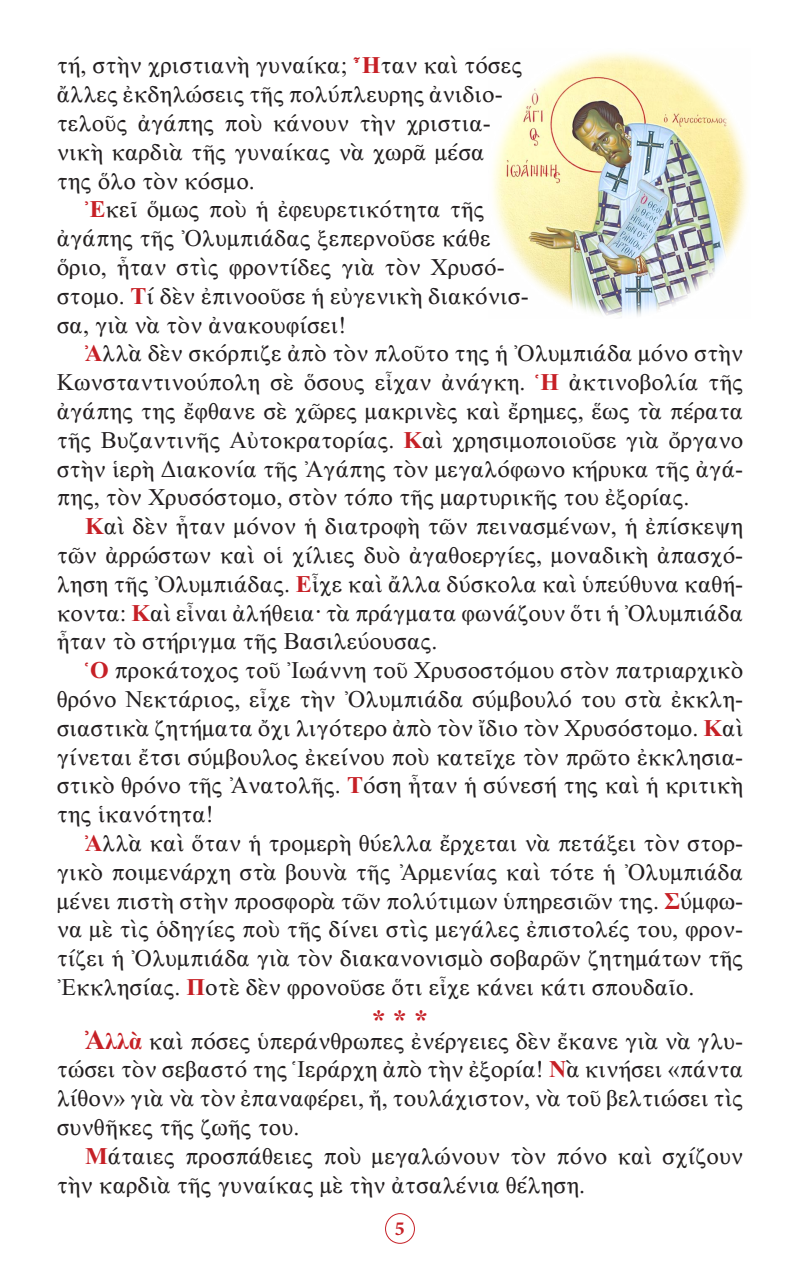
<style>
.page{position:relative;width:800px;height:1270px;background:#fff}
.page>*{position:absolute;margin:0;border:0;box-sizing:border-box;transform-origin:0 0}
.Asteriskoi{font:28px "CTOS New Times Bold Test 1";color:#c62026}
.t1{font:24px/28.8px "CTOS New Times Roman Test 1";color:#231f20;text-align:justify}
.t2{font:700 20px "Minion Pro";color:#c62026}
.s1{font-family:"CTOS New Times Bold Test 1";color:#c62026}
.s2{font-family:"CTOS New Times Bold Test 1";font-size:28px;color:#c62026}
</style>
<div class="page">
<div style="left:385px;top:1213px;width:30px;height:31px;border:1px solid #c62026;border-radius:50%"></div>
<img style="left:493px;top:52px;width:255px;height:264px">
<p class="t1" style="left:57px;top:51px;width:467px">τή, στὴν χριστιανὴ γυναίκα; <span class="s1">Ἦ</span>ταν καὶ τόσες ἄλλες ἐκδηλώσεις τῆς πολύπλευρης ἀνιδιο-</p>
<p class="t1" style="left:57px;top:109px;width:435px;text-align:left">τελοῦς ἀγάπης ποὺ κάνουν τὴν χριστια&shy;νικὴ καρδιὰ τῆς γυναίκας νὰ χωρᾶ μέσα της ὅλο τὸν κόσμο.</p>
<p class="t1" style="left:57px;top:195px;width:474px;text-align:left;text-indent:28px"><span class="s1">Ἐ</span>κεῖ ὅμως ποὺ ἡ ἐφευρετικότητα τῆς ἀγάπης τῆς Ὀλυμπιάδας ξεπερνοῦσε κάθε ὅριο, ἦταν στὶς φροντίδες γιὰ τὸν Χρυσό&shy;στομο. <span class="s1">Τ</span>ί δὲν ἐπινοοῦσε ἡ εὐγενικὴ διακόνισ&shy;σα, γιὰ νὰ τὸν ἀνακουφίσει!</p>
<p class="t1" style="left:57px;top:339px;width:688px;text-indent:28px"><span class="s1">Ἀ</span>λλὰ δὲν σκόρπιζε ἀπὸ τὸν πλοῦτο της ἡ Ὀλυμπιάδα μόνο στὴν Κωνσταντινούπολη σὲ ὅσους εἶχαν ἀνάγκη. <span class="s1">Ἡ</span> ἀκτινοβολία τῆς ἀγάπης της ἔφθανε σὲ χῶρες μακρινὲς καὶ ἔρημες, ἕως τὰ πέρατα τῆς Βυζαντινῆς Αὐτοκρατορίας. <span class="s1">Κ</span>αὶ χρησιμοποιοῦσε γιὰ ὄργανο στὴν ἱερὴ Διακονία τῆς Ἀγάπης τὸν μεγαλόφωνο κήρυκα τῆς ἀγά&shy;πης, τὸν Χρυσόστομο, στὸν τόπο τῆς μαρτυρικῆς του ἐξορίας.</p>
<p class="t1" style="left:57px;top:512px;width:688px;text-indent:28px"><span class="s1">Κ</span>αὶ δὲν ἦταν μόνον ἡ διατροφὴ τῶν πεινασμένων, ἡ ἐπίσκεψη τῶν ἀρρώστων καὶ οἱ χίλιες δυὸ ἀγαθοεργίες, μοναδικὴ ἀπασχό&shy;ληση τῆς Ὀλυμπιάδας. <span class="s1">Ε</span>ἶχε καὶ ἄλλα δύσκολα καὶ ὑπεύθυνα καθή&shy;κοντα: <span class="s1">Κ</span>αὶ εἶναι ἀλήθεια· τὰ πράγματα φωνάζουν ὅτι ἡ Ὀλυμπιάδα ἦταν τὸ στήριγμα τῆς Βασιλεύουσας.</p>
<p class="t1" style="left:57px;top:656px;width:688px;text-indent:28px"><span class="s1">Ὁ</span> προκάτοχος τοῦ Ἰωάννη τοῦ Χρυσοστόμου στὸν πατριαρχικὸ θρόνο Νεκτάριος, εἶχε τὴν Ὀλυμπιάδα σύμβουλό του στὰ ἐκκλη&shy;σιαστικὰ ζητήματα ὄχι λιγότερο ἀπὸ τὸν ἴδιο τὸν Χρυσόστομο. <span class="s1">Κ</span>αὶ γίνεται ἔτσι σύμβουλος ἐκείνου ποὺ κατεῖχε τὸν πρῶτο ἐκκλησια&shy;στικὸ θρόνο τῆς Ἀνατολῆς. <span class="s1">Τ</span>όση ἦταν ἡ σύνεσή της καὶ ἡ κριτικὴ της ἱκανότητα!</p>
<p class="t1" style="left:57px;top:829px;width:688px;text-indent:28px"><span class="s1">Ἀ</span>λλὰ καὶ ὅταν ἡ τρομερὴ θύελλα ἔρχεται νὰ πετάξει τὸν στορ&shy;γικὸ ποιμενάρχη στὰ βουνὰ τῆς Ἀρμενίας καὶ τότε ἡ Ὀλυμπιάδα μένει πιστὴ στὴν προσφορὰ τῶν πολύτιμων ὑπηρεσιῶν της. <span class="s1">Σ</span>ύμφω&shy;να μὲ τὶς ὁδηγίες ποὺ τῆς δίνει στὶς μεγάλες ἐπιστολές του, φρον&shy;τίζει ἡ Ὀλυμπιάδα γιὰ τὸν διακανονισμὸ σοβαρῶν ζητημάτων τῆς Ἐκκλησίας. <span class="s1">Π</span>οτὲ δὲν φρονοῦσε ὅτι εἶχε κάνει κάτι σπουδαῖο.</p>
<p class="Asteriskoi" style="left:372px;top:1004px;width:57px">* * *</p>
<p class="t1" style="left:57px;top:1026px;width:688px;text-indent:28px"><span class="s2">Ἀ</span><span class="s1">λλὰ</span> καὶ πόσες ὑπεράνθρωπες ἐνέργειες δὲν ἔκανε γιὰ νὰ γλυ&shy;τώσει τὸν σεβαστό της Ἱεράρχη ἀπὸ τὴν ἐξορία! <span class="s1">Ν</span>ὰ κινήσει «πάντα λίθον» γιὰ νὰ τὸν ἐπαναφέρει, ἤ, τουλάχιστον, νὰ τοῦ βελτιώσει τὶς συνθῆκες τῆς ζωῆς του.</p>
<p class="t1" style="left:57px;top:1141px;width:688px;text-indent:28px"><span class="s1">Μ</span>άταιες προσπάθειες ποὺ μεγαλώνουν τὸν πόνο καὶ σχίζουν τὴν καρδιὰ τῆς γυναίκας μὲ τὴν ἀτσαλένια θέληση.</p>
<p class="t2" style="left:395px;top:1215px;width:11px">5</p>
</div>
